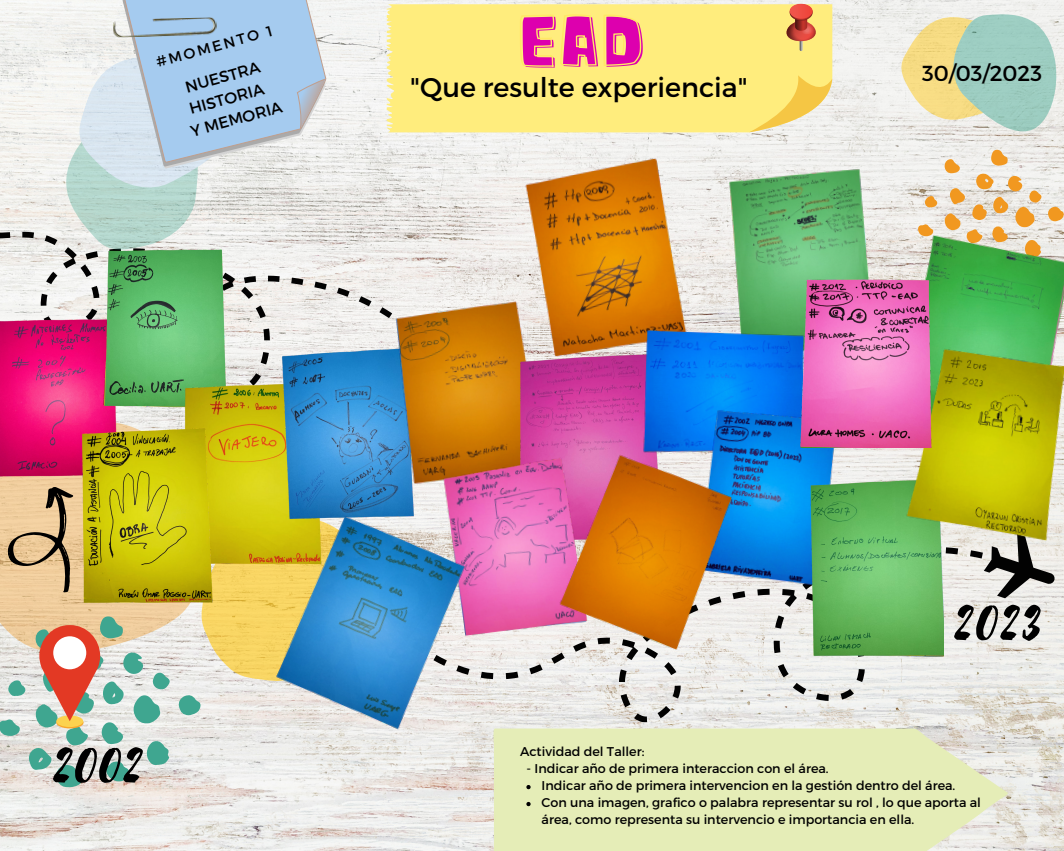
<style>
.page{position:relative;width:1064px;height:851px;background:#fff}
.page>*{position:absolute;margin:0;border:0;box-sizing:border-box;transform-origin:0 0}
.t1{font:68.7px "Noot";color:#dd00ae}
.t2{font:63.3px "Selima";letter-spacing:.025em;color:#000}
.t3{font:27px "Montserrat";color:#000}
.t4{font:21.75px "Montserrat";color:#000}
.t5{font:15.75px/21.9px "Montserrat";color:#000;text-align:center}
.t6{font:14.55px "Montserrat";color:#000}
.t7{font:12.75px/17px "Montserrat";color:#000}
</style>
<div class="page">
<img style="left:0;top:0;width:1063px;height:850px">
<svg style="left:0;top:86px;width:414px;height:295px;fill:#f0efec"></svg>
<svg style="left:0;top:416px;width:201px;height:242px;background:#eddac0"></svg>
<svg style="left:178px;top:694px;width:23px;height:21px"></svg>
<svg style="left:45px;top:67px;width:182px;height:207px"></svg>
<svg style="left:900px;top:14px;width:156px;height:117px;background:#c6d7b9"></svg>
<svg style="left:1047px;top:206px;width:16px;height:15px"></svg>
<svg style="left:917px;top:150px;width:124px;height:78px"></svg>
<svg style="left:62px;top:0;width:264px;height:219px;background:#c4d8e6"></svg>
<div style="left:381px;top:4px;width:451px;height:128px;background:#ffed7d"></div>
<svg style="left:748px;top:75px;width:84px;height:57px;background:#f8e288"></svg>
<hr style="left:799px;top:33px;width:3px;height:18px;background:#bfbfbf;opacity:.4">
<svg style="left:786px;top:4px;width:29px;height:39px"></svg>
<img style="left:113px;top:17px;width:104px;height:20px">
<img style="left:0;top:311px;width:120px;height:172px">
<img style="left:100px;top:242px;width:135px;height:174px">
<img style="left:177px;top:381px;width:103px;height:134px">
<img style="left:76px;top:425px;width:143px;height:184px">
<img style="left:280px;top:348px;width:133px;height:160px">
<img style="left:390px;top:294px;width:130px;height:195px">
<img style="left:520px;top:156px;width:173px;height:192px">
<img style="left:514px;top:348px;width:125px;height:106px">
<svg style="left:476px;top:545px;width:509px;height:182px;fill:#edecea"></svg>
<svg style="left:982px;top:545px;width:73px;height:53px;background:#979593"></svg>
<svg style="left:201px;top:515px;width:67px;height:166px;background:#e5cb50"></svg>
<img style="left:439px;top:454px;width:111px;height:191px">
<img style="left:268px;top:508px;width:208px;height:233px">
<img style="left:724px;top:165px;width:152px;height:161px">
<img style="left:639px;top:326px;width:154px;height:121px">
<img style="left:693px;top:404px;width:151px;height:186px">
<img style="left:550px;top:447px;width:194px;height:213px">
<img style="left:890px;top:228px;width:173px;height:114px">
<img style="left:807px;top:477px;width:136px;height:180px">
<img style="left:900px;top:342px;width:163px;height:203px">
<img style="left:793px;top:274px;width:143px;height:173px">
<svg style="left:0;top:616px;width:170px;height:171px;background:#c8c4b6"></svg>
<div style="left:53px;top:636px;width:33px;height:33px;background:#fff;border-radius:50%"></div>
<svg style="left:0;top:483px;width:89px;height:117px;background:#d0b380"></svg>
<svg style="left:493px;top:728px;width:514px;height:122px;background:#e5ecba"></svg>
<svg style="left:519px;top:0;width:122px;height:144px;background:#fdec88"></svg>
<svg style="left:526px;top:785px;width:4px;height:4px"></svg>
<svg style="left:526px;top:801px;width:4px;height:5px"></svg>
<p class="t6" style="left:154px;top:53px;width:121px;rotate:-15deg">#MOMENTO 1</p>
<p class="t5" style="left:176px;top:77px;width:96px;rotate:-15deg">NUESTRA<br>HISTORIA<br>Y MEMORIA</p>
<h1 class="t1" style="left:516px;top:0;width:131px">EAD</h1>
<h3 class="t3" style="left:410px;top:69px;width:339px">"Que resulte experiencia"</h3>
<h3 class="t4" style="left:921px;top:59px;width:121px">30/03/2023</h3>
<h2 class="t2" style="left:53px;top:729px;width:92px">2002</h2>
<p class="t7" style="left:520px;top:742px;width:126px">Actividad del Taller:</p>
<p class="t7" style="left:526px;top:759px;width:303px">- Indicar año de primera interaccion con el área.</p>
<h2 class="t2" style="left:953px;top:587px;width:89px">2023</h2>
<p class="t7" style="left:541px;top:776px;width:440px">Indicar año de primera intervencion en la gestión dentro del área.<br>Con una imagen, grafico o palabra representar su rol , lo que aporta al área, como representa su intervencio e importancia en ella.</p>
</div>
